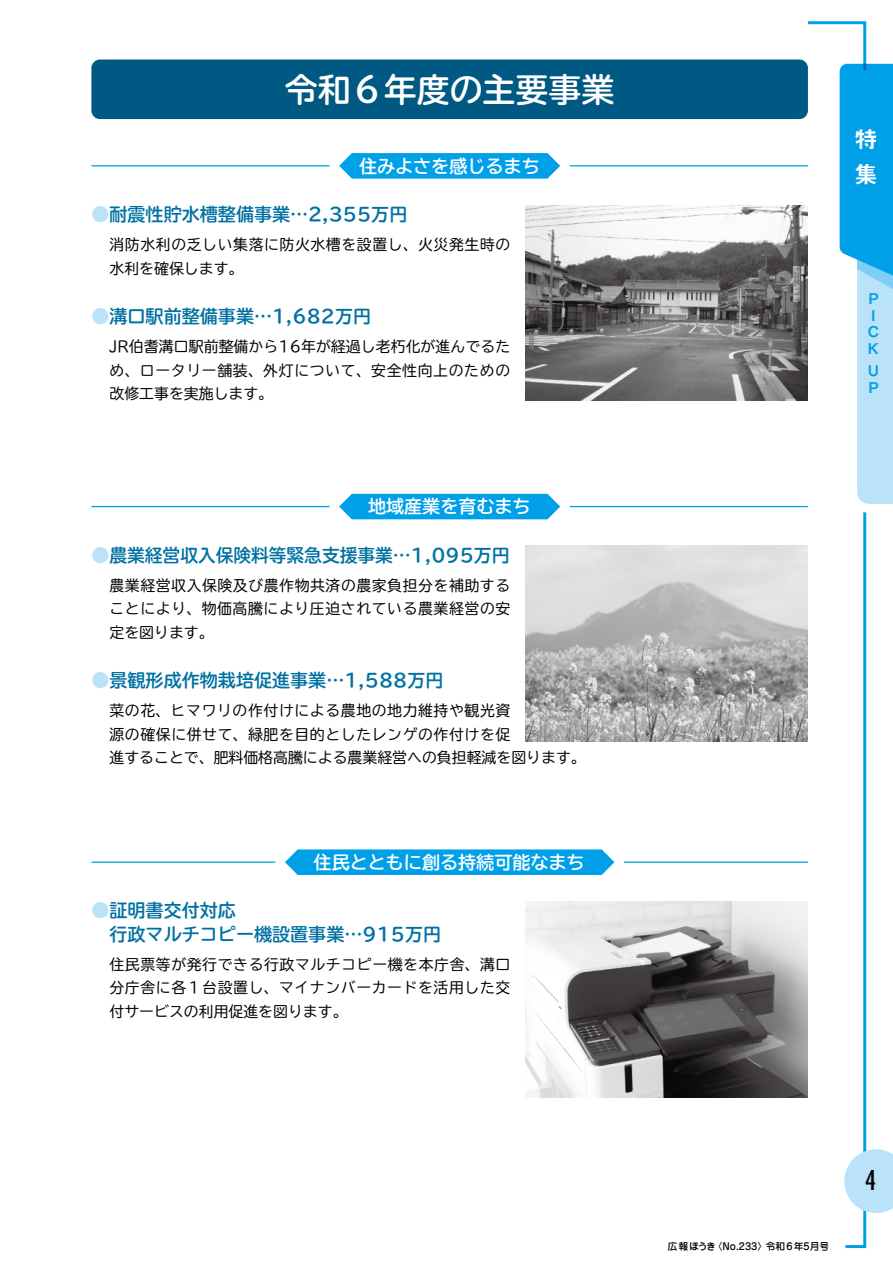
<style>
.page{position:relative;width:893px;height:1263px;background:#fff}
.page>*{position:absolute;margin:0;border:0;box-sizing:border-box;transform-origin:0 0}
.t1{font:700 33px "TBUDR Go Std";color:#fff}
.t2{font:condensed 26.55px "Futura Std";color:#000}
.t3{font:23.4px/35.1px "Midashi Go Pr 6 MB31";color:#fff}
.t4{font:700 18px/23.4px "TBUDR Go Std";color:#0071a3}
.t5{font:700 18px "TBUDR Go Std";color:#fff}
.t6{font:14.85px/23.4px "TBUDR Go Std";letter-spacing:.04em;color:#000;text-align:justify}
.t7{font:14.85px/16.4px "Midashi Go Pr 6 MB31";color:#00a0e9}
.t8{font:500 9.75px "Jun 34 Pro";color:#000}
.s1{font-weight:400;color:#bae3f9}
</style>
<div class="page">
<svg style="left:806px;top:21px;width:87px;height:483px"></svg>
<svg style="left:339px;top:153px;width:221px;height:26px;background:#13a7ea"></svg>
<hr style="left:91px;top:165px;width:239px;height:1px;background:#00a0e9">
<hr style="left:570px;top:165px;width:238px;height:1px;background:#00a0e9">
<div style="left:91px;top:60px;width:717px;height:59px;background:#005982;border-radius:9px"></div>
<img style="left:525px;top:205px;width:283px;height:196px">
<div style="left:339px;top:494px;width:221px;height:25px;background:#00a0e9"></div>
<hr style="left:91px;top:506px;width:239px;height:1px;background:#00a0e9">
<hr style="left:570px;top:506px;width:238px;height:1px;background:#00a0e9">
<img style="left:525px;top:546px;width:283px;height:195px">
<svg style="left:285px;top:849px;width:329px;height:26px;background:#0ea5ea"></svg>
<hr style="left:91px;top:861px;width:184px;height:2px;background:#00a0e9">
<hr style="left:624px;top:861px;width:184px;height:2px;background:#00a0e9">
<img style="left:525px;top:901px;width:283px;height:196px">
<svg style="left:844px;top:512px;width:49px;height:737px"></svg>
<h1 class="t1" style="left:285px;top:63px;width:331px">令和６年度の主要事業</h1>
<p class="t5" style="left:359px;top:151px;width:182px">住みよさを感じるまち</p>
<p class="t4" style="left:91px;top:203px;width:317px"><span class="s1">●</span>耐震性貯水槽整備事業…2,355万円</p>
<p class="t6" style="left:109px;top:233px;width:402px">消防水利の乏しい集落に防火水槽を設置し、火災発生時の水利を確保します。</p>
<p class="t4" style="left:91px;top:305px;width:281px"><span class="s1">●</span>溝口駅前整備事業…1,682万円</p>
<p class="t6" style="left:109px;top:335px;width:402px">JR伯耆溝口駅前整備から16年が経過し老朽化が進んでるため、ロータリー舗装、外灯について、安全性向上のための改修工事を実施します。</p>
<p class="t5" style="left:368px;top:492px;width:164px">地域産業を育むまち</p>
<p class="t4" style="left:91px;top:544px;width:420px"><span class="s1">●</span>農業経営収入保険料等緊急支援事業…1,095万円</p>
<p class="t6" style="left:109px;top:573px;width:402px">農業経営収入保険及び農作物共済の農家負担分を補助することにより、物価高騰により圧迫されている農業経営の安定を図ります。</p>
<p class="t4" style="left:91px;top:669px;width:354px"><span class="s1">●</span>景観形成作物栽培促進事業…1,588万円</p>
<p class="t6" style="left:109px;top:699px;width:478px;text-align:left">菜の花、ヒマワリの作付けによる農地の地力維持や観光資<br>源の確保に併せて、緑肥を目的としたレンゲの作付けを促<br>進することで、肥料価格高騰による農業経営への負担軽減を図ります。</p>
<p class="t5" style="left:314px;top:848px;width:273px">住民とともに創る持続可能なまち</p>
<p class="t4" style="left:91px;top:899px;width:351px"><span class="s1">●</span>証明書交付対応<br>　行政マルチコピー機設置事業…915万円</p>
<p class="t6" style="left:109px;top:952px;width:402px">住民票等が発行できる行政マルチコピー機を本庁舎、溝口分庁舎に各１台設置し、マイナンバーカードを活用した交付サービスの利用促進を図ります。</p>
<h3 class="t3" style="left:854px;top:121px;width:23px">特集</h3>
<p class="t7" style="left:868px;top:290px;width:13px">P<br>I<br>C<br>K</p>
<p class="t7" style="left:868px;top:362px;width:12px">U<br>P</p>
<p class="t8" style="left:713px;top:1239px;width:118px">〈No.233〉令和6年5月号</p>
<p class="t8" style="left:668px;top:1239px;width:50px">広報ほうき</p>
<h2 class="t2" style="left:865px;top:1164px;width:12px">4</h2>
</div>
